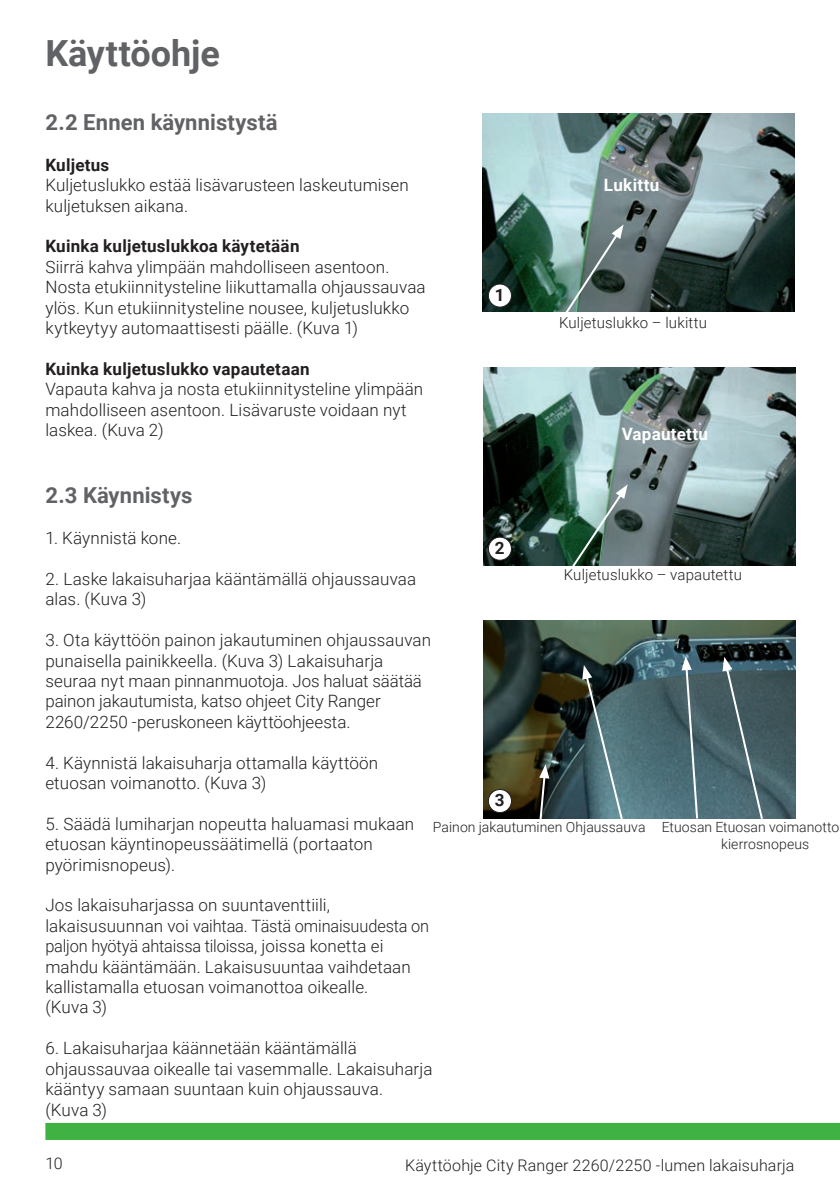
<style>
.page{position:relative;width:840px;height:1191px;background:#fff}
.page>*{position:absolute;margin:0;border:0;box-sizing:border-box;transform-origin:0 0}
.t1{font:700 36px "Roboto";letter-spacing:-.005em;color:#616265}
.t2{font:700 22px "Roboto";letter-spacing:.01em;color:#616265}
.t3{font:300 17px/20.4px "Roboto";letter-spacing:.005em;color:#231f20}
.t4{font:700 17px "Roboto";letter-spacing:.015em;color:#231f20}
.t5{font:700 17px "Roboto";letter-spacing:.015em;color:#fff}
.t6{font:300 16px "Roboto";letter-spacing:.01em;color:#231f20}
.t7{font:300 15px "Roboto";letter-spacing:.01em;color:#231f20}
.t8{font:300 14px/16.8px "Roboto";letter-spacing:.005em;color:#231f20}
</style>
<div class="page">
<div style="left:45px;top:1123px;width:794px;height:17px;background:#40b143"></div>
<img style="left:482px;top:113px;width:312px;height:199px">
<img style="left:483px;top:367px;width:312px;height:199px">
<svg style="left:568px;top:484px;width:59px;height:82px;background:#66867c"></svg>
<svg style="left:561px;top:224px;width:62px;height:88px;background:#6d8481"></svg>
<img style="left:483px;top:620px;width:312px;height:199px">
<svg style="left:538px;top:764px;width:11px;height:55px"></svg>
<svg style="left:582px;top:665px;width:41px;height:154px;background:#4a646a"></svg>
<svg style="left:722px;top:657px;width:42px;height:162px;background:#4e676e"></svg>
<svg style="left:681px;top:656px;width:17px;height:163px;background:#607a82"></svg>
<div style="left:488px;top:284px;width:23px;height:23px;background:#fff;border-radius:50%"></div>
<div style="left:487px;top:283px;width:24px;height:24px;border:1px solid #231f20;border-radius:50%"></div>
<div style="left:488px;top:537px;width:23px;height:23px;background:#fff;border-radius:50%"></div>
<div style="left:487px;top:536px;width:24px;height:25px;border:1px solid #231f20;border-radius:50%"></div>
<div style="left:488px;top:789px;width:23px;height:23px;background:#fff;border-radius:50%"></div>
<div style="left:487px;top:789px;width:24px;height:24px;border:1px solid #231f20;border-radius:50%"></div>
<h1 class="t1" style="left:45px;top:28px;width:176px">Käyttöohje</h1>
<p class="t2" style="left:45px;top:107px;width:233px">2.2 Ennen käynnistystä</p>
<p class="t4" style="left:45px;top:153px;width:65px">Kuljetus</p>
<p class="t3" style="left:45px;top:174px;width:364px">Kuljetuslukko estää lisävarusteen laskeutumisen kuljetuksen aikana.</p>
<p class="t4" style="left:45px;top:234px;width:255px">Kuinka kuljetuslukkoa käytetään</p>
<p class="t3" style="left:45px;top:256px;width:381px">Siirrä kahva ylimpään mahdolliseen asentoon.<br>Nosta etukiinnitysteline liikuttamalla ohjaussauvaa ylös. Kun etukiinnitysteline nousee, kuljetuslukko kytkeytyy automaattisesti päälle. (Kuva 1)</p>
<p class="t4" style="left:45px;top:357px;width:265px">Kuinka kuljetuslukko vapautetaan</p>
<p class="t3" style="left:45px;top:378px;width:379px">Vapauta kahva ja nosta etukiinnitysteline ylimpään mahdolliseen asentoon. Lisävaruste voidaan nyt laskea. (Kuva 2)</p>
<p class="t4" style="left:494px;top:283px;width:11px">1</p>
<p class="t5" style="left:603px;top:173px;width:57px">Lukittu</p>
<p class="t7" style="left:558px;top:312px;width:149px">Kuljetuslukko – lukittu</p>
<p class="t5" style="left:621px;top:421px;width:88px">Vapautettu</p>
<p class="t2" style="left:45px;top:480px;width:148px">2.3 Käynnistys</p>
<p class="t3" style="left:45px;top:527px;width:137px">1. Käynnistä kone.</p>
<p class="t3" style="left:45px;top:568px;width:372px">2. Laske lakaisuharjaa kääntämällä ohjaussauvaa alas. (Kuva 3)</p>
<p class="t3" style="left:45px;top:629px;width:387px">3. Ota käyttöön painon jakautuminen ohjaussauvan punaisella painikkeella. (Kuva 3) Lakaisuharja seuraa nyt maan pinnanmuotoja. Jos haluat säätää painon jakautumista, katso ohjeet City Ranger 2260/2250 -peruskoneen käyttöohjeesta.</p>
<p class="t3" style="left:45px;top:751px;width:334px">4. Käynnistä lakaisuharja ottamalla käyttöön etuosan voimanotto. (Kuva 3)</p>
<p class="t3" style="left:45px;top:813px;width:370px">5. Säädä lumiharjan nopeutta haluamasi mukaan etuosan käyntinopeussäätimellä (portaaton pyörimisnopeus).</p>
<p class="t3" style="left:45px;top:894px;width:385px">Jos lakaisuharjassa on suuntaventtiili, lakaisusuunnan voi vaihtaa. Tästä ominaisuudesta on paljon hyötyä ahtaissa tiloissa, joissa konetta ei mahdu kääntämään. Lakaisusuuntaa vaihdetaan kallistamalla etuosan voimanottoa oikealle.<br>(Kuva 3)</p>
<p class="t3" style="left:45px;top:1037px;width:388px">6. Lakaisuharjaa käännetään kääntämällä ohjaussauvaa oikealle tai vasemmalle. Lakaisuharja kääntyy samaan suuntaan kuin ohjaussauva.<br>(Kuva 3)</p>
<p class="t4" style="left:494px;top:536px;width:11px">2</p>
<p class="t7" style="left:563px;top:564px;width:180px">Kuljetuslukko – vapautettu</p>
<p class="t4" style="left:494px;top:788px;width:11px">3</p>
<p class="t8" style="left:720px;top:818px;width:120px;text-indent:-288px">Painon jakautuminen Ohjaussauva Etuosan Etuosan voimanotto kierrosnopeus</p>
<p class="t6" style="left:45px;top:1152px;width:19px">10</p>
<p class="t6" style="left:405px;top:1154px;width:391px">Käyttöohje City Ranger 2260/2250 -lumen lakaisuharja</p>
</div>
